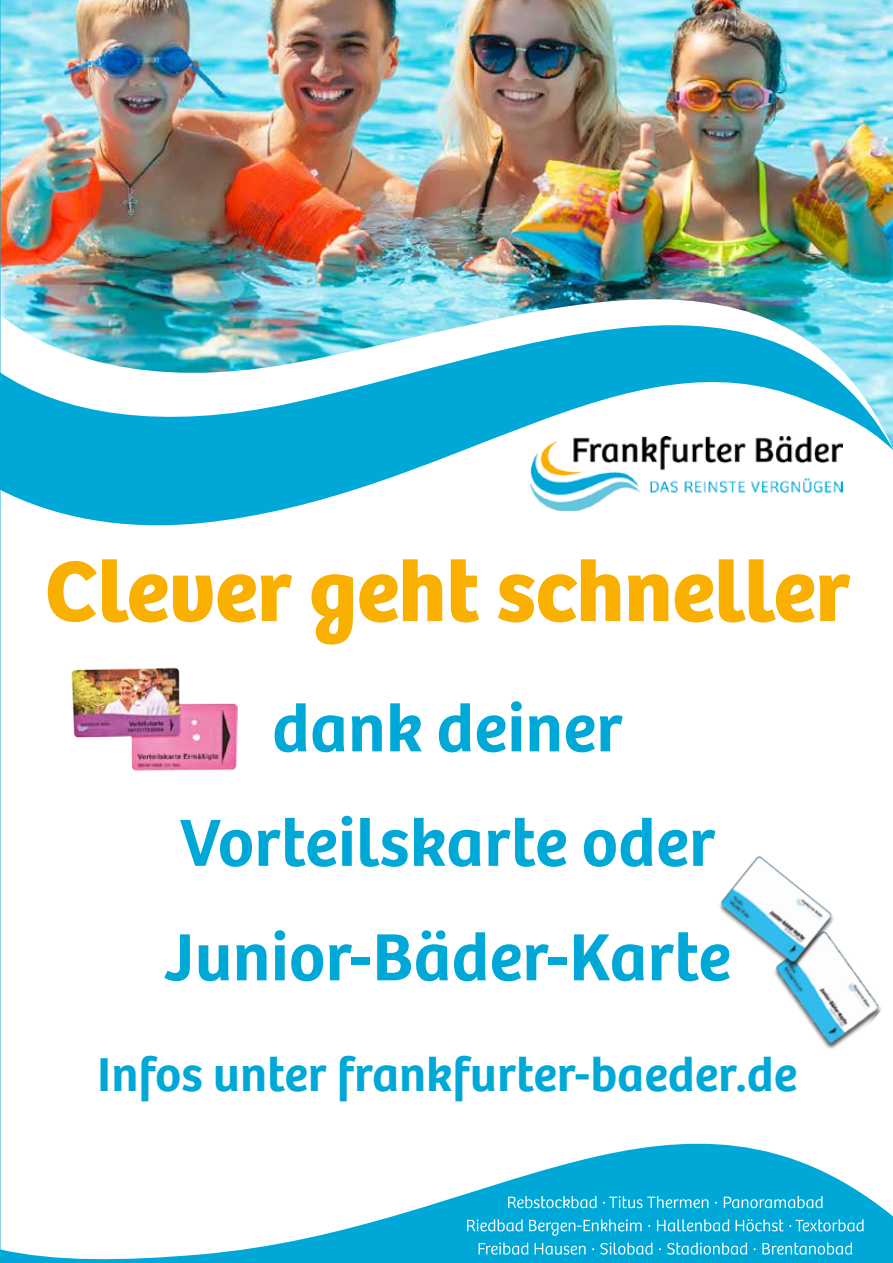
<style>
.page{position:relative;width:893px;height:1263px;background:#fff}
.page>*{position:absolute;margin:0;border:0;box-sizing:border-box;transform-origin:0 0}
.t1{font:700 88.8px "Bree";color:#f9b000}
.t2{font:600 69.15px/114.4px "Bree";color:#00a8d7;text-align:center}
.t3{font:600 49.35px "Bree";color:#00a8d7}
</style>
<div class="page">
<img style="left:0;top:0;width:893px;height:1263px">
<p class="t1" style="left:45px;top:536px;width:807px">Clever geht schneller</p>
<p class="t2" style="left:164px;top:672px;width:569px">dank deiner<br>Vorteilskarte oder<br>Junior-Bäder-Karte</p>
<p class="t3" style="left:97px;top:1045px;width:702px">Infos unter frankfurter-baeder.de</p>
</div>
